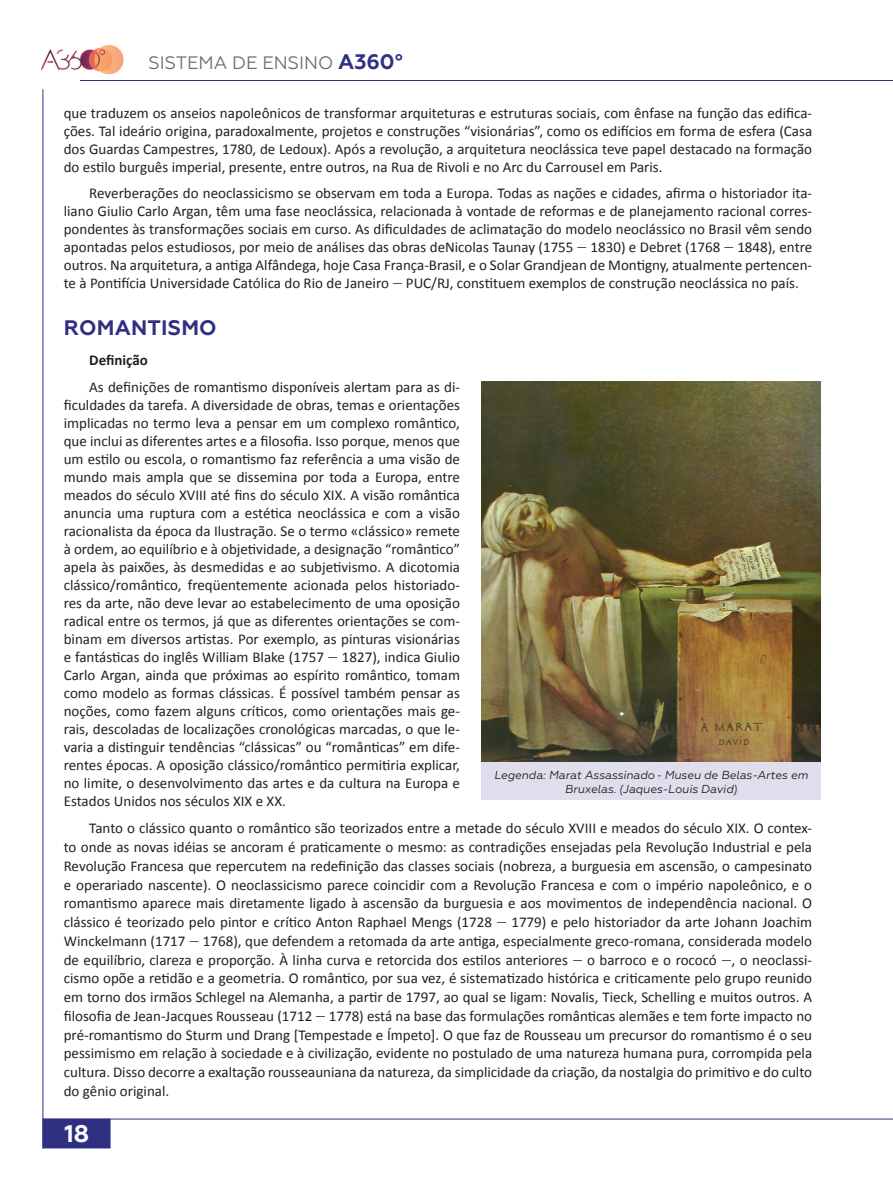
<style>
.page{position:relative;width:893px;height:1191px;background:#fff}
.page>*{position:absolute;margin:0;border:0;box-sizing:border-box;transform-origin:0 0}
.t1{font:700 24px "Geometria";color:#fff}
.t2{font:700 21px "Geometria";letter-spacing:.01em;color:#303083}
.t3{font:18px "Geometria";color:#6c6d70}
.t4{font:15px/18px "Calibri";color:#231f20;text-align:justify}
.t5{font:700 15px "Calibri";color:#231f20}
.t6{font:italic 11.55px/14px "Geometria";color:#231f20;text-align:center}
.s1{font-weight:700;font-size:21px;color:#303083}
.s2{font-family:"MM Greek"}
.s3{font-family:"Myriad Pro";font-style:normal}
</style>
<div class="page">
<hr style="left:81px;top:80px;width:812px;height:1px;background:#303083">
<hr style="left:43px;top:1118px;width:850px;height:1px;background:#303083">
<hr style="left:43px;top:89px;width:1px;height:1059px;background:#303083">
<div style="left:43px;top:1118px;width:68px;height:30px;background:#303083;border:2px solid #303083"></div>
<img style="left:41px;top:45px;width:83px;height:36px">
<img style="left:81px;top:80px;width:43px;height:1px">
<img style="left:481px;top:381px;width:340px;height:381px">
<div style="left:481px;top:762px;width:340px;height:37px;background:#e0deec"></div>
<p class="t3" style="left:148px;top:52px;width:256px">SISTEMA DE ENSINO <span class="s1">A360°</span></p>
<p class="t4" style="left:64px;top:103px;width:750px">que traduzem os anseios napoleônicos de transformar arquiteturas e estruturas sociais, com ênfase na função das edifica&shy;ções. Tal ideário origina, paradoxalmente, projetos e construções “visionárias”, como os edifícios em forma de esfera (Casa dos Guardas Campestres, 1780, de Ledoux). Após a revolução, a arquitetura neoclássica teve papel destacado na formação do estilo burguês imperial, presente, entre outros, na Rua de Rivoli e no Arc du Carrousel em Paris.</p>
<p class="t4" style="left:64px;top:184px;width:750px;text-indent:26px">Reverberações do neoclassicismo se observam em toda a Europa. Todas as nações e cidades, afirma o historiador ita&shy;liano Giulio Carlo Argan, têm uma fase neoclássica, relacionada à vontade de reformas e de planejamento racional corres&shy;pondentes às transformações sociais em curso. As dificuldades de aclimatação do modelo neoclássico no Brasil vêm sendo apontadas pelos estudiosos, por meio de análises das obras deNicolas Taunay (1755 <span class="s2">-</span> 1830) e Debret (1768 <span class="s2">-</span> 1848), entre outros. Na arquitetura, a antiga Alfândega, hoje Casa França-Brasil, e o Solar Grandjean de Montigny, atualmente pertencen&shy;te à Pontifícia Universidade Católica do Rio de Janeiro <span class="s2">-</span> PUC/RJ, constituem exemplos de construção neoclássica no país.</p>
<h2 class="t2" style="left:64px;top:315px;width:154px">ROMANTISMO</h2>
<p class="t5" style="left:89px;top:350px;width:60px">Definição</p>
<p class="t4" style="left:64px;top:377px;width:398px;text-indent:26px">As definições de romantismo disponíveis alertam para as di&shy;ficuldades da tarefa. A diversidade de obras, temas e orientações implicadas no termo leva a pensar em um complexo romântico, que inclui as diferentes artes e a filosofia. Isso porque, menos que um estilo ou escola, o romantismo faz referência a uma visão de mundo mais ampla que se dissemina por toda a Europa, entre meados do século XVIII até fins do século XIX. A visão romântica anuncia uma ruptura com a estética neoclássica e com a visão racionalista da época da Ilustração. Se o termo «clássico» remete à ordem, ao equilíbrio e à objetividade, a designação “romântico” apela às paixões, às desmedidas e ao subjetivismo. A dicotomia clássico/romântico, freqüentemente acionada pelos historiado&shy;res da arte, não deve levar ao estabelecimento de uma oposição radical entre os termos, já que as diferentes orientações se com&shy;binam em diversos artistas. Por exemplo, as pinturas visionárias e fantásticas do inglês William Blake (1757 <span class="s2">-</span> 1827), indica Giulio Carlo Argan, ainda que próximas ao espírito romântico, tomam como modelo as formas clássicas. É possível também pensar as noções, como fazem alguns críticos, como orientações mais ge&shy;rais, descoladas de localizações cronológicas marcadas, o que le&shy;varia a distinguir tendências “clássicas” ou “românticas” em dife&shy;rentes épocas. A oposição clássico/romântico permitiria explicar, no limite, o desenvolvimento das artes e da cultura na Europa e Estados Unidos nos séculos XIX e XX.</p>
<p class="t4" style="left:64px;top:818px;width:750px;line-height:18.8px;text-indent:26px">Tanto o clássico quanto o romântico são teorizados entre a metade do século XVIII e meados do século XIX. O contex&shy;to onde as novas idéias se ancoram é praticamente o mesmo: as contradições ensejadas pela Revolução Industrial e pela Revolução Francesa que repercutem na redefinição das classes sociais (nobreza, a burguesia em ascensão, o campesinato e operariado nascente). O neoclassicismo parece coincidir com a Revolução Francesa e com o império napoleônico, e o romantismo aparece mais diretamente ligado à ascensão da burguesia e aos movimentos de independência nacional. O clássico é teorizado pelo pintor e crítico Anton Raphael Mengs (1728 <span class="s2">-</span> 1779) e pelo historiador da arte Johann Joachim Winckelmann (1717 <span class="s2">-</span> 1768), que defendem a retomada da arte antiga, especialmente greco-romana, considerada modelo de equilíbrio, clareza e proporção. À linha curva e retorcida dos estilos anteriores <span class="s2">-</span> o barroco e o rococó <span class="s2">-</span>, o neoclassi&shy;cismo opõe a retidão e a geometria. O romântico, por sua vez, é sistematizado histórica e criticamente pelo grupo reunido em torno dos irmãos Schlegel na Alemanha, a partir de 1797, ao qual se ligam: Novalis, Tieck, Schelling e muitos outros. A filosofia de Jean-Jacques Rousseau (1712 <span class="s2">-</span> 1778) está na base das formulações românticas alemães e tem forte impacto no pré-romantismo do Sturm und Drang [Tempestade e Ímpeto]. O que faz de Rousseau um precursor do romantismo é o seu pessimismo em relação à sociedade e à civilização, evidente no postulado de uma natureza humana pura, corrompida pela cultura. Disso decorre a exaltação rousseauniana da natureza, da simplicidade da criação, da nostalgia do primitivo e do culto do gênio original.</p>
<p class="t6" style="left:494px;top:767px;width:315px">Legenda: Marat Assassinado <span class="s3">-</span> Museu de Belas-Artes em<br>Bruxelas. (Jaques-Louis David)</p>
<h1 class="t1" style="left:64px;top:1119px;width:26px">18</h1>
</div>
